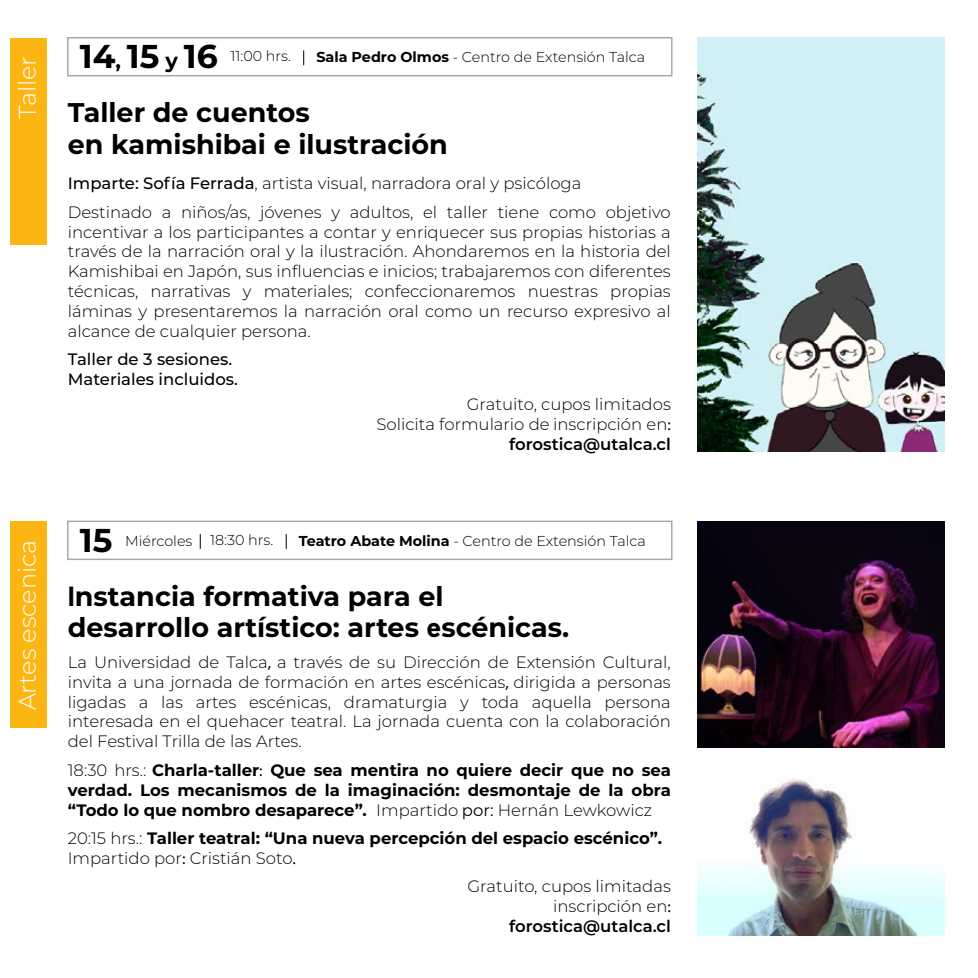
<style>
.page{position:relative;width:978px;height:978px;background:#fff}
.page>*{position:absolute;margin:0;border:0;box-sizing:border-box;transform-origin:0 0}
.t1{font:700 33px "Montserrat";color:#000}
.t2{font:700 27px/31.5px "Montserrat";color:#000}
.t3{font:300 24px "Montserrat";color:#fff}
.t4{font:300 16.5px/19.8px "Montserrat";color:#000;text-align:justify}
.t5{font:700 16.5px/19.8px "Montserrat";color:#000;text-align:justify}
.t6{font:500 16.5px/19.8px "Montserrat";color:#000}
.t7{font:300 14.4px "Montserrat";color:#000}
.s1{font-size:21px}
.s2{font-weight:700}
.s3{font-weight:500}
.s4{font-family:"Myriad Pro";font-weight:400}
.s5{font-weight:600}
.s6{font-family:"Barlow"}
.s7{font-weight:300}
.s8{font-weight:400}
</style>
<div class="page">
<div style="left:10px;top:38px;width:37px;height:207px;background:#fcb613"></div>
<div style="left:67px;top:37px;width:606px;height:39px;border:2px solid #aaa9a9"></div>
<svg style="left:303px;top:51px;width:1px;height:14px"></svg>
<img style="left:697px;top:38px;width:248px;height:414px">
<div style="left:10px;top:521px;width:37px;height:207px;background:#fcb613"></div>
<div style="left:67px;top:521px;width:606px;height:39px;border:2px solid #aaa9a9"></div>
<svg style="left:286px;top:534px;width:1px;height:15px"></svg>
<svg style="left:200px;top:534px;width:1px;height:15px"></svg>
<img style="left:697px;top:521px;width:248px;height:227px">
<img style="left:697px;top:778px;width:248px;height:157px">
<h3 class="t3" style="left:11px;top:119px;width:65px;rotate:-90deg">Taller</h3>
<h3 class="t3" style="left:11px;top:710px;width:172px;rotate:-90deg">Artes escenica</h3>
<h1 class="t1" style="left:80px;top:33px;width:140px">14<span class="s1">,</span> 15 <span class="s1">y</span> 16</h1>
<p class="t7" style="left:316px;top:47px;width:330px"><span class="s2">Sala Pedro Olmos</span> - Centro de Extensión Talca</p>
<p class="t7" style="left:230px;top:46px;width:62px">11:00 hrs.</p>
<h2 class="t2" style="left:68px;top:95px;width:382px">Taller de cuentos<br>en kamishibai e ilustración</h2>
<p class="t4" style="left:68px;top:168px;width:605px;line-height:28.8px"><span class="s3">Imparte: Sofía Ferrada</span>, artista visual, narradora oral y psicóloga<br>Destinado a niños/as, jóvenes y adultos, el taller tiene como objetivo</p>
<p class="t4" style="left:68px;top:221px;width:605px">incentivar a los participantes a contar y enriquecer sus propias historias a través de la narración oral y la ilustración. Ahondaremos en la historia del Kamishibai en Japón, sus influencias e inicios; trabajaremos con diferentes técnicas, narrativas y materiales; confeccionaremos nuestras propias láminas y presentaremos la narración oral como un recurso expresivo al alcance de cualquier persona.</p>
<p class="t6" style="left:68px;top:349px;width:172px">Taller de 3 sesiones.<br>Materiales incluidos.</p>
<p class="t4" style="left:376px;top:394px;width:296px;text-align:right">Gratuito, cupos limitados<br>Solicita formulario de inscripción en<span class="s4">: </span><span class="s5">forostica@utalca.cl</span></p>
<h1 class="t1" style="left:80px;top:516px;width:34px">15</h1>
<p class="t7" style="left:125px;top:531px;width:69px">Miércoles</p>
<p class="t7" style="left:299px;top:531px;width:349px"><span class="s2">Teatro Abate Molina</span> - Centro de Extensión Talca</p>
<p class="t7" style="left:210px;top:530px;width:65px">18:30 hrs.</p>
<h2 class="t2" style="left:68px;top:579px;width:503px"><span class="s6">I</span>nstancia formativa para el desarrollo artístico: artes <span class="s6">e</span>scénicas.</h2>
<p class="t4" style="left:68px;top:652px;width:605px">La Universidad de Talca<span class="s4">,</span> a través de su Dirección de Extensión Cultural, invita a una jornada de formación en artes escénicas<span class="s4">,</span> dirigida a personas ligadas a las artes escénicas, dramaturgia y toda aquella persona interesada en el quehacer teatral. La jornada cuenta con la colaboración del Festival Trilla de las Artes.</p>
<p class="t5" style="left:68px;top:759px;width:605px"><span class="s7">18:30 hrs.:</span> Charla-taller<span class="s4">:</span> Que sea mentira no quiere decir que no sea verdad. Los mecanismos de la imaginación: desmontaje de la obra “Todo lo que nombro desaparece”. <span class="s7">Impartido</span> <span class="s8">por:</span> <span class="s7">Hernán Lewkowicz</span></p>
<p class="t5" style="left:68px;top:828px;width:596px"><span class="s7">20:15 hrs.:</span> Taller teatral: “Una nueva percepción del espacio escénico”.<br><span class="s7">Impartido por</span><span class="s4">:</span> <span class="s7">Cristián Soto</span><span class="s4">.</span></p>
<p class="t4" style="left:467px;top:876px;width:205px;text-align:right">Gratuito, cupos limitadas inscripción en<span class="s4">: </span><span class="s5">forostica@utalca.cl</span></p>
</div>
